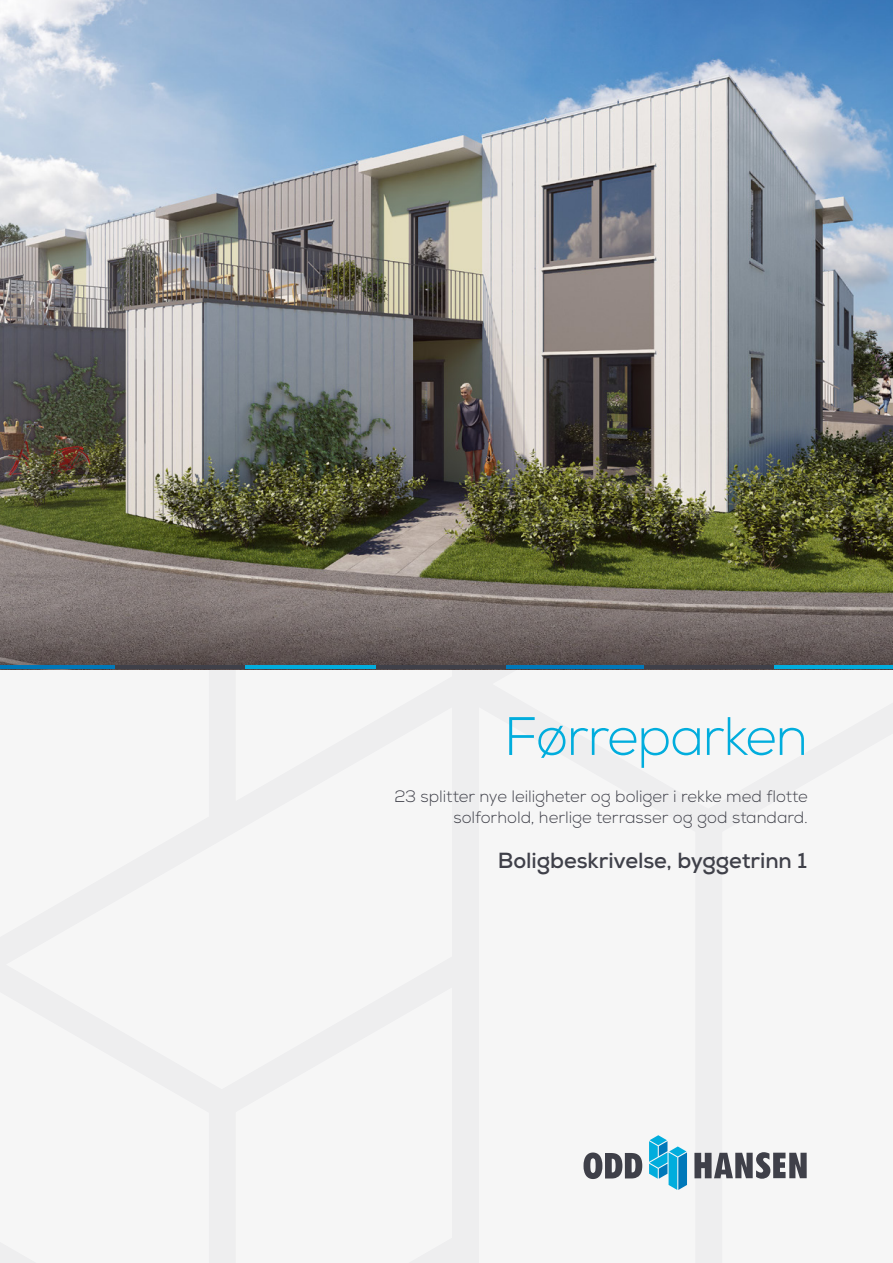
<style>
.page{position:relative;width:893px;height:1263px;background:#fff}
.page>*{position:absolute;margin:0;border:0;box-sizing:border-box;transform-origin:0 0}
.t1{font:300 54px "Nexa";letter-spacing:-.03em;color:#01addd}
.t2{font:700 21.9px "Nexa";letter-spacing:-.005em;color:#3f4049}
.t3{font:300 16.5px/21px "Nexa";color:#3f4049;text-align:right}
</style>
<div class="page">
<div style="left:0;top:668px;width:893px;height:595px;background:#f6f6f6"></div>
<svg style="left:492px;top:669px;width:401px;height:1px"></svg>
<svg style="left:236px;top:669px;width:216px;height:1px"></svg>
<img style="left:0;top:0;width:893px;height:666px">
<svg style="left:583px;top:1152px;width:59px;height:27px"></svg>
<svg style="left:694px;top:1152px;width:113px;height:27px"></svg>
<svg style="left:649px;top:1135px;width:38px;height:55px"></svg>
<hr style="left:0;top:666px;width:115px;height:3px;background:#0078b9">
<hr style="left:115px;top:666px;width:130px;height:3px;background:#3f4049">
<hr style="left:245px;top:666px;width:131px;height:3px;background:#01addd">
<hr style="left:644px;top:666px;width:130px;height:3px;background:#3f4049">
<hr style="left:774px;top:666px;width:119px;height:3px;background:#01addd">
<hr style="left:376px;top:666px;width:130px;height:3px;background:#3f4049">
<hr style="left:506px;top:666px;width:138px;height:3px;background:#0078b9">
<p class="t1" style="left:504px;top:705px;width:306px">Førreparken</p>
<p class="t3" style="left:394px;top:786px;width:415px">23 splitter nye leiligheter og boliger i rekke med flotte solforhold, herlige terrasser og god standard.</p>
<p class="t2" style="left:498px;top:846px;width:311px">Boligbeskrivelse, byggetrinn 1</p>
</div>
